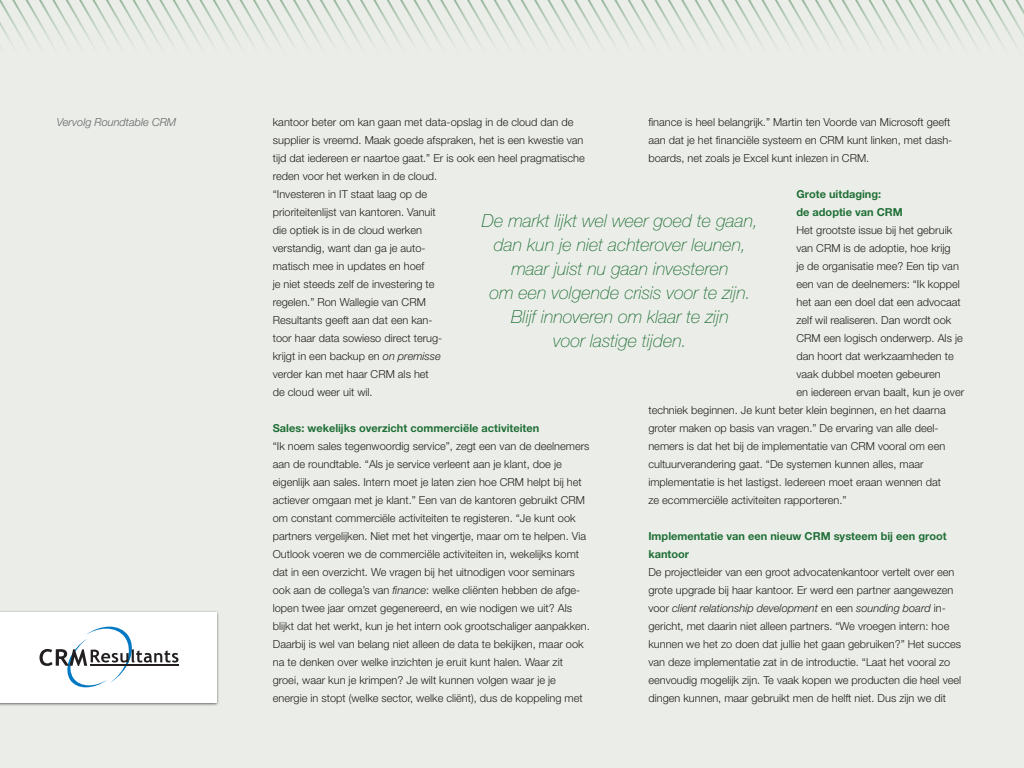
<style>
.page{position:relative;width:1024px;height:768px;background:#ebeee8}
.page>*{position:absolute;margin:0;border:0;box-sizing:border-box;transform-origin:0 0}
.t1{font:italic 100 18px/24px "Helvetica Neue LT Pro";color:#206f37;text-align:center}
.t2{font:300 11px/18px "Helvetica Neue LT Pro";color:#231f20}
.t3{font:700 11px/18px "Helvetica Neue LT Pro";color:#206f37}
.t4{font:italic 300 11px "Helvetica Neue LT Pro";color:#636366}
.s1{font-style:italic}
</style>
<div class="page">
<svg style="left:0;top:0;width:1024px;height:45px"></svg>
<div style="left:0;top:610px;width:219px;height:96px;background:#231f20;opacity:.75"></div>
<div style="left:0;top:612px;width:216px;height:90px;background:#fff"></div>
<svg style="left:39px;top:627px;width:139px;height:60px"></svg>
<hr style="left:90px;top:665px;width:89px;height:1px;background:#231f20">
<p class="t4" style="left:57px;top:115px;width:121px">Vervolg Roundtable CRM</p>
<p class="t2" style="left:648px;top:113px;width:305px">finance is heel belangrijk.” Martin ten Voorde van Microsoft geeft aan dat je het financiële systeem en CRM kunt linken, met dash&shy;boards, net zoals je Excel kunt inlezen in CRM.</p>
<p class="t3" style="left:797px;top:185px;width:108px">Grote uitdaging:<br>de adoptie van CRM</p>
<p class="t2" style="left:797px;top:221px;width:157px">Het grootste issue bij het gebruik</p>
<p class="t2" style="left:797px;top:239px;width:156px">van CRM is de adoptie, hoe krijg</p>
<p class="t2" style="left:797px;top:257px;width:164px">je de organisatie mee? Een tip van</p>
<p class="t2" style="left:797px;top:275px;width:165px">een van de deelnemers: “Ik koppel</p>
<p class="t2" style="left:797px;top:293px;width:166px">het aan een doel dat een advocaat</p>
<p class="t2" style="left:797px;top:311px;width:156px">zelf wil realiseren. Dan wordt ook</p>
<p class="t2" style="left:797px;top:329px;width:168px">CRM een logisch onderwerp. Als je</p>
<p class="t2" style="left:797px;top:347px;width:159px">dan hoort dat werkzaamheden te</p>
<p class="t2" style="left:797px;top:365px;width:146px">vaak dubbel moeten gebeuren</p>
<p class="t2" style="left:797px;top:383px;width:169px">en iedereen ervan baalt, kun je over</p>
<p class="t2" style="left:648px;top:401px;width:299px">techniek beginnen. Je kunt beter klein beginnen, en het daarna</p>
<p class="t2" style="left:648px;top:419px;width:292px">groter maken op basis van vragen.” De ervaring van alle deel-</p>
<p class="t2" style="left:648px;top:437px;width:298px">nemers is dat het bij de implementatie van CRM vooral om een</p>
<p class="t2" style="left:648px;top:455px;width:277px">cultuurverandering gaat. “De systemen kunnen alles, maar</p>
<p class="t2" style="left:648px;top:473px;width:294px">implementatie is het lastigst. Iedereen moet eraan wennen dat</p>
<p class="t2" style="left:648px;top:491px;width:200px">ze ecommerciële activiteiten rapporteren.”</p>
<p class="t3" style="left:648px;top:527px;width:300px">Implementatie van een nieuw CRM systeem bij een groot kantoor</p>
<p class="t2" style="left:648px;top:563px;width:314px">De projectleider van een groot advocatenkantoor vertelt over een grote upgrade bij haar kantoor. Er werd een partner aangewezen voor <span class="s1">client relationship development</span> en een <span class="s1">sounding board</span> in&shy;gericht, met daarin niet alleen partners. “We vroegen intern: hoe kunnen we het zo doen dat jullie het gaan gebruiken?” Het succes van deze implementatie zat in de introductie. “Laat het vooral zo eenvoudig mogelijk zijn. Te vaak kopen we producten die heel veel dingen kunnen, maar gebruikt men de helft niet. Dus zijn we dit</p>
<p class="t2" style="left:273px;top:113px;width:314px">kantoor beter om kan gaan met data-opslag in de cloud dan de supplier is vreemd. Maak goede afspraken, het is een kwestie van tijd dat iedereen er naartoe gaat.” Er is ook een heel pragmatische reden voor het werken in de cloud.<br>“Investeren in IT staat laag op de<br>prioriteitenlijst van kantoren. Vanuit<br>die optiek is in de cloud werken<br>verstandig, want dan ga je auto-<br>matisch mee in updates en hoef<br>je niet steeds zelf de investering te<br>regelen.” Ron Wallegie van CRM<br>Resultants geeft aan dat een kan-<br>toor haar data sowieso direct terug-<br>krijgt in een backup en <span class="s1">on premisse<br></span>verder kan met haar CRM als het<br>de cloud weer uit wil.</p>
<p class="t3" style="left:273px;top:419px;width:268px">Sales: wekelijks overzicht commerciële activiteiten</p>
<p class="t2" style="left:273px;top:437px;width:319px">“Ik noem sales tegenwoordig service”, zegt een van de deelnemers aan de roundtable. “Als je service verleent aan je klant, doe je eigenlijk aan sales. Intern moet je laten zien hoe CRM helpt bij het actiever omgaan met je klant.” Een van de kantoren gebruikt CRM om constant commerciële activiteiten te registeren. “Je kunt ook partners vergelijken. Niet met het vingertje, maar om te helpen. Via Outlook voeren we de commerciële activiteiten in, wekelijks komt dat in een overzicht. We vragen bij het uitnodigen voor seminars ook aan de collega’s van <span class="s1">finance</span>: welke cliënten hebben de afge&shy;lopen twee jaar omzet gegenereerd, en wie nodigen we uit? Als blijkt dat het werkt, kun je het intern ook grootschaliger aanpakken.<br>Daarbij is wel van belang niet alleen de data te bekijken, maar ook na te denken over welke inzichten je eruit kunt halen. Waar zit groei, waar kun je krimpen? Je wilt kunnen volgen waar je je energie in stopt (welke sector, welke cliënt), dus de koppeling met</p>
<h1 class="t1" style="left:482px;top:209px;width:278px">De markt lijkt wel weer goed te gaan, dan kun je niet achterover leunen, maar juist nu gaan investeren<br>om een volgende crisis voor te zijn.<br>Blijf innoveren om klaar te zijn<br>voor lastige tijden.</h1>
</div>
